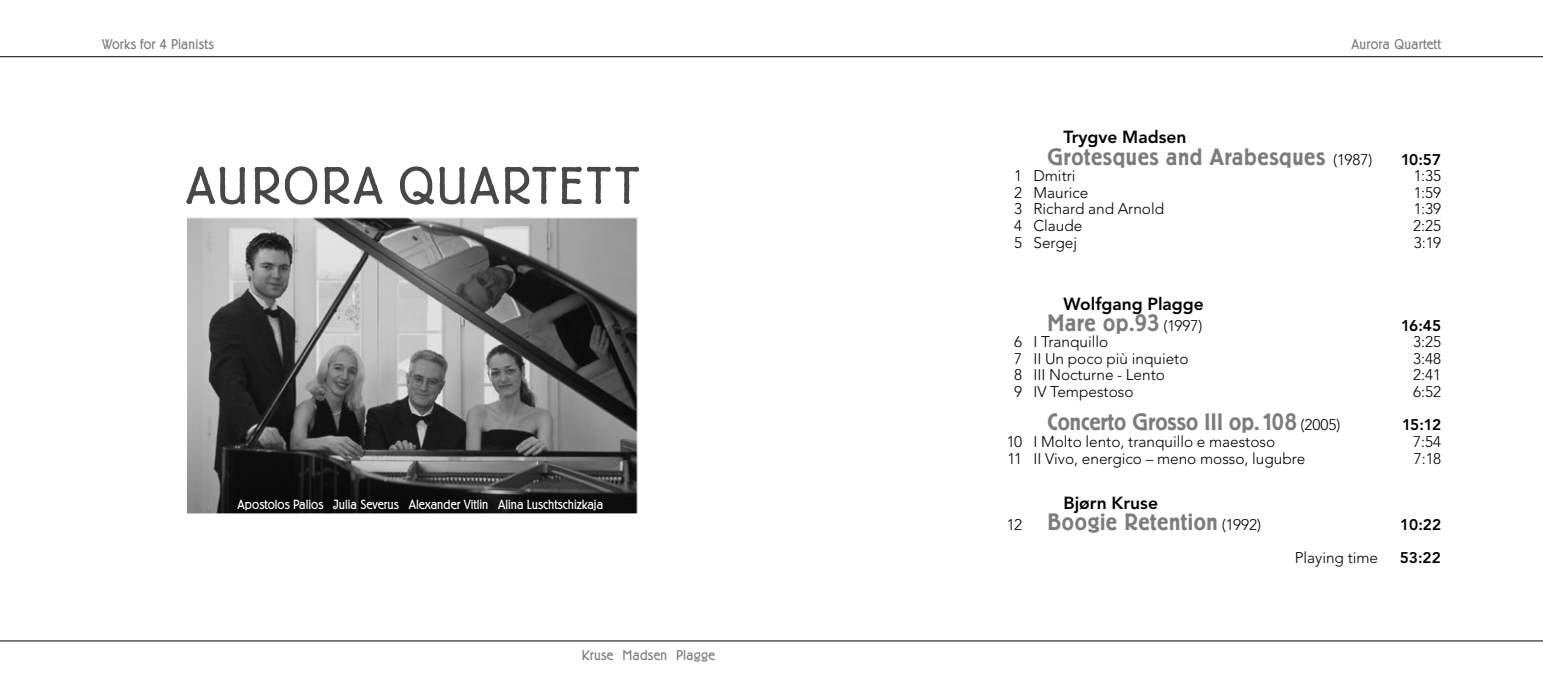
<style>
.page{position:relative;width:1543px;height:692px;background:#fff}
.page>*{position:absolute;margin:0;border:0;box-sizing:border-box;transform-origin:0 0}
.t1{font:300 52px "Berliner Grotesk";letter-spacing:.045em;color:#484848}
.t2{font:500 23.4px "Berliner Grotesk";letter-spacing:.025em;color:#7c7c7c}
.t3{font:500 23.4px "Berliner Grotesk";color:#7c7c7c}
.t4{font:800 17.4px "Avenir";color:#000}
.t5{font:300 15.4px "Avenir";color:#000}
.t6{font:800 15.4px "Avenir";color:#000}
.t7{font:300 14px "Berliner Grotesk";letter-spacing:.02em;color:#7c7c7c}
.t8{font:300 13px "Berliner Grotesk";color:#fff}
.s1{font-family:"Avenir";font-weight:300;font-size:15.4px;color:#000}
</style>
<div class="page">
<hr style="left:0;top:56px;width:1542px;height:1px;background:#000">
<hr style="left:0;top:640px;width:1542px;height:1px;background:#000">
<img style="left:188px;top:219px;width:447px;height:293px">
<div style="left:186px;top:217px;width:451px;height:297px;border:1px solid #fff"></div>
<p class="t7" style="left:102px;top:36px;width:113px">Works for 4 Pianists</p>
<h1 class="t1" style="left:186px;top:156px;width:454px">AURORA QUARTETT</h1>
<p class="t8" style="left:237px;top:497px;width:367px">Apostolos Palios Julia Severus Alexander Vitlin Alina Luschtschizkaja</p>
<p class="t7" style="left:582px;top:647px;width:134px">Kruse Madsen Plagge</p>
<p class="t7" style="left:1351px;top:36px;width:91px">Aurora Quartett</p>
<p class="t4" style="left:1063px;top:127px;width:124px">Trygve Madsen</p>
<h2 class="t2" style="left:1047px;top:144px;width:326px">Grotesques and Arabesques <span class="s1">(1987)</span></h2>
<p class="t6" style="left:1400px;top:150px;width:41px">10:57</p>
<p class="t5" style="left:1013px;top:167px;width:63px">1 Dmitri</p>
<p class="t5" style="left:1413px;top:167px;width:29px">1:35</p>
<p class="t5" style="left:1013px;top:183px;width:76px">2 Maurice</p>
<p class="t5" style="left:1413px;top:183px;width:29px">1:59</p>
<p class="t5" style="left:1013px;top:200px;width:152px">3 Richard and Arnold</p>
<p class="t5" style="left:1413px;top:200px;width:29px">1:39</p>
<p class="t5" style="left:1013px;top:217px;width:70px">4 Claude</p>
<p class="t5" style="left:1412px;top:217px;width:30px">2:25</p>
<p class="t5" style="left:1013px;top:233px;width:64px">5 Sergej</p>
<p class="t5" style="left:1413px;top:233px;width:29px">3:19</p>
<p class="t4" style="left:1063px;top:293px;width:142px">Wolfgang Plagge</p>
<h2 class="t2" style="left:1047px;top:310px;width:157px">Mare op.93 <span class="s1">(1997)</span></h2>
<p class="t6" style="left:1400px;top:316px;width:41px">16:45</p>
<p class="t5" style="left:1013px;top:333px;width:96px">6 I Tranquillo</p>
<p class="t5" style="left:1412px;top:333px;width:30px">3:25</p>
<p class="t5" style="left:1013px;top:349px;width:176px">7 II Un poco più inquieto</p>
<p class="t5" style="left:1412px;top:349px;width:30px">3:48</p>
<p class="t5" style="left:1013px;top:366px;width:152px">8 III Nocturne - Lento</p>
<p class="t5" style="left:1412px;top:366px;width:30px">2:41</p>
<p class="t5" style="left:1013px;top:383px;width:121px">9 IV Tempestoso</p>
<p class="t5" style="left:1412px;top:383px;width:30px">6:52</p>
<h2 class="t3" style="left:1047px;top:409px;width:294px">Concerto Grosso III op.108 <span class="s1">(2005)</span></h2>
<p class="t6" style="left:1401px;top:416px;width:40px">15:12</p>
<p class="t5" style="left:1006px;top:432px;width:270px">10 I Molto lento, tranquillo e maestoso</p>
<p class="t5" style="left:1412px;top:432px;width:30px">7:54</p>
<p class="t5" style="left:1007px;top:449px;width:299px">11 II Vivo, energico – meno mosso, lugubre</p>
<p class="t5" style="left:1413px;top:449px;width:29px">7:18</p>
<p class="t4" style="left:1063px;top:492px;width:96px">Bjørn Kruse</p>
<h2 class="t2" style="left:1006px;top:509px;width:256px"><span class="s1">12</span> Boogie Retention <span class="s1">(1992)</span></h2>
<p class="t6" style="left:1399px;top:515px;width:43px">10:22</p>
<p class="t5" style="left:1294px;top:549px;width:85px">Playing time</p>
<p class="t6" style="left:1399px;top:548px;width:43px">53:22</p>
</div>
